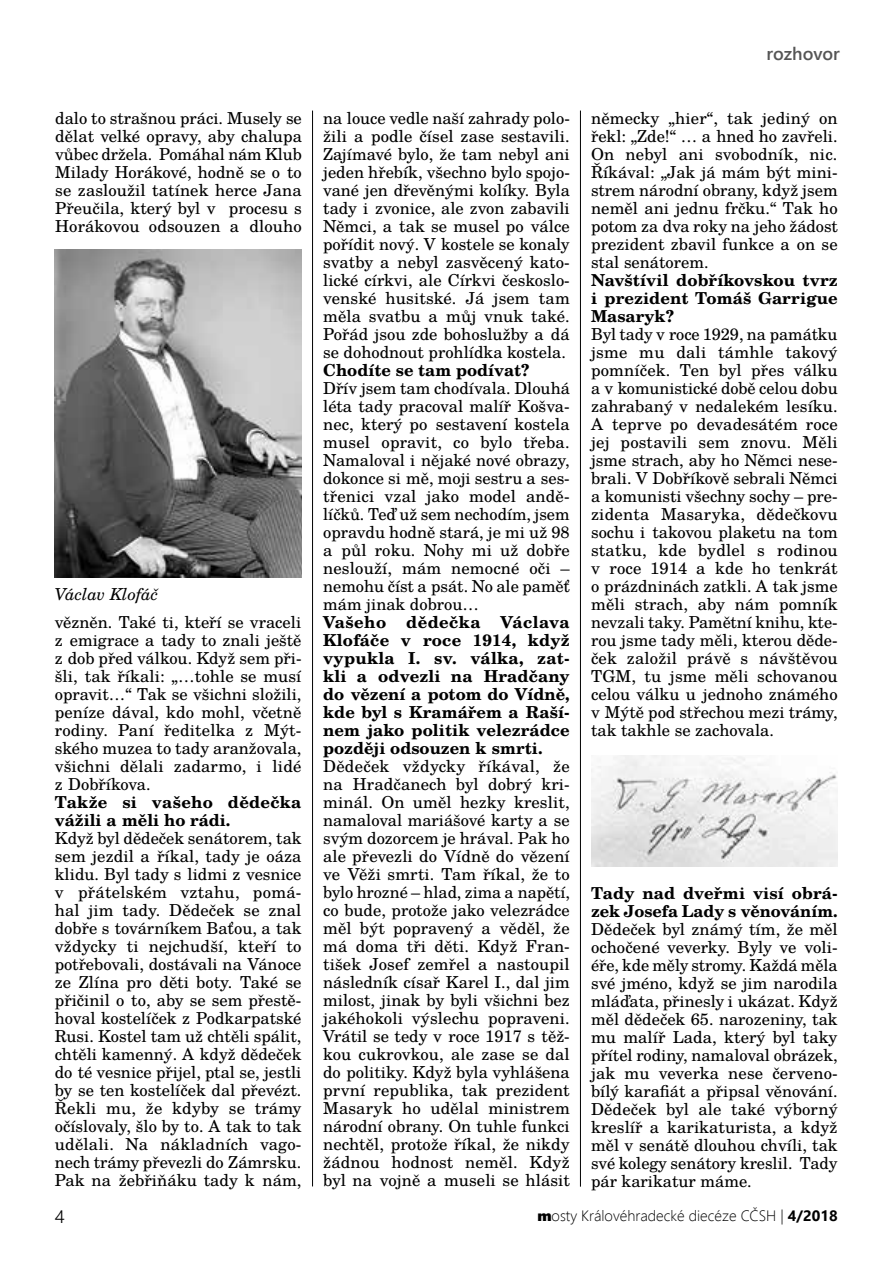
<style>
.page{position:relative;width:893px;height:1263px;background:#fff}
.page>*{position:absolute;margin:0;border:0;box-sizing:border-box;transform-origin:0 0}
.t1{font:600 18px "Segoe UI";color:#555}
.t2{font:300 18px "Segoe UI";color:#000}
.t3{font:16.5px/18px "Te X Gyre Schola";color:#000;text-align:justify}
.t4{font:700 16.5px/18px "Te X Gyre Schola";letter-spacing:.005em;color:#000;text-align:justify}
.t5{font:italic 16.5px "Te X Gyre Schola";color:#000}
.t6{font:300 15px "Segoe UI";color:#000}
.s1{font-family:"Segoe UI Black";font-weight:400}
.s2{font-weight:700}
</style>
<div class="page">
<hr style="left:312px;top:111px;width:1px;height:1075px;background:#000">
<hr style="left:580px;top:111px;width:1px;height:1075px;background:#000">
<img style="left:55px;top:250px;width:246px;height:328px">
<img style="left:591px;top:756px;width:247px;height:110px">
<p class="t1" style="left:767px;top:41px;width:75px">rozhovor</p>
<p class="t3" style="left:55px;top:108px;width:248px">dalo to strašnou práci. Musely se dělat velké opravy, aby chalupa vůbec držela. Pomáhal nám Klub Milady Horákové, hodně se o to se zasloužil tatínek herce Jana Přeučila, který byl v procesu s Horákovou odsouzen a dlouho</p>
<p class="t3" style="left:323px;top:108px;width:248px">na louce vedle naší zahrady polo&shy;žili a podle čísel zase sestavili.<br>Zajímavé bylo, že tam nebyl ani jeden hřebík, všechno bylo spojo&shy;vané jen dřevěnými kolíky. Byla tady i zvonice, ale zvon zabavili Němci, a tak se musel po válce pořídit nový. V kostele se konaly svatby a nebyl zasvěcený kato&shy;lické církvi, ale Církvi českoslo&shy;venské husitské. Já jsem tam měla svatbu a můj vnuk také.<br>Pořád jsou zde bohoslužby a dá se dohodnout prohlídka kostela.</p>
<p class="t4" style="left:323px;top:360px;width:208px">Chodíte se tam podívat?</p>
<p class="t3" style="left:323px;top:378px;width:248px">Dřív jsem tam chodívala. Dlouhá léta tady pracoval malíř Košva&shy;nec, který po sestavení kostela musel opravit, co bylo třeba.<br>Namaloval i nějaké nové obrazy, dokonce si mě, moji sestru a ses&shy;třenici vzal jako model andě&shy;líčků. Teď už sem nechodím, jsem opravdu hodně stará, je mi už 98 a půl roku. Nohy mi už dobře neslouží, mám nemocné oči – nemohu číst a psát. No ale paměť mám jinak dobrou…</p>
<p class="t4" style="left:323px;top:612px;width:248px">Vašeho dědečka Václava Klofáče v roce 1914, když vypukla I. sv. válka, zat&shy;kli a odvezli na Hradčany do vězení a potom do Vídně, kde byl s Kramářem a Raší&shy;nem jako politik velezrádce později odsouzen k smrti.</p>
<p class="t3" style="left:323px;top:756px;width:248px">Dědeček vždycky říkával, že na Hradčanech byl dobrý kri&shy;minál. On uměl hezky kreslit, namaloval mariášové karty a se svým dozorcem je hrával. Pak ho ale převezli do Vídně do vězení ve Věži smrti. Tam říkal, že to bylo hrozné – hlad, zima a napětí, co bude, protože jako velezrádce měl být popravený a věděl, že má doma tři děti. Když Fran&shy;tišek Josef zemřel a nastoupil následník císař Karel I., dal jim milost, jinak by byli všichni bez jakéhokoli výslechu popraveni.<br>Vrátil se tedy v roce 1917 s těž&shy;kou cukrovkou, ale zase se dal do politiky. Když byla vyhlášena první republika, tak prezident Masaryk ho udělal ministrem národní obrany. On tuhle funkci nechtěl, protože říkal, že nikdy žádnou hodnost neměl. Když byl na vojně a museli se hlásit</p>
<p class="t5" style="left:55px;top:581px;width:105px">Václav Klofáč</p>
<p class="t3" style="left:55px;top:612px;width:248px">vězněn. Také ti, kteří se vraceli z emigrace a tady to znali ještě z dob před válkou. Když sem při&shy;šli, tak říkali: „…tohle se musí opravit…“ Tak se všichni složili, peníze dával, kdo mohl, včetně rodiny. Paní ředitelka z Mýt&shy;ského muzea to tady aranžovala, všichni dělali zadarmo, i lidé z Dobříkova.</p>
<p class="t4" style="left:55px;top:792px;width:248px">Takže si vašeho dědečka vážili a měli ho rádi.</p>
<p class="t3" style="left:55px;top:828px;width:248px">Když byl dědeček senátorem, tak sem jezdil a říkal, tady je oáza klidu. Byl tady s lidmi z vesnice v přátelském vztahu, pomá&shy;hal jim tady. Dědeček se znal dobře s továrníkem Baťou, a tak vždycky ti nejchudší, kteří to potřebovali, dostávali na Vánoce ze Zlína pro děti boty. Také se přičinil o to, aby se sem přestě&shy;hoval kostelíček z Podkarpatské Rusi. Kostel tam už chtěli spálit, chtěli kamenný. A když dědeček do té vesnice přijel, ptal se, jestli by se ten kostelíček dal převézt.<br>Řekli mu, že kdyby se trámy očíslovaly, šlo by to. A tak to tak udělali. Na nákladních vago&shy;nech trámy převezli do Zámrsku.<br>Pak na žebřiňáku tady k nám,</p>
<p class="t3" style="left:591px;top:108px;width:248px">německy „hier“, tak jediný on řekl: „Zde!“ … a hned ho zavřeli.<br>On nebyl ani svobodník, nic.<br>Říkával: „Jak já mám být mini&shy;strem národní obrany, když jsem neměl ani jednu frčku.“ Tak ho potom za dva roky na jeho žádost prezident zbavil funkce a on se stal senátorem.</p>
<p class="t4" style="left:591px;top:270px;width:248px">Navštívil dobříkovskou tvrz i prezident Tomáš Garrigue Masaryk?</p>
<p class="t3" style="left:591px;top:324px;width:248px">Byl tady v roce 1929, na památku jsme mu dali támhle takový pomníček. Ten byl přes válku a v komunistické době celou dobu zahrabaný v nedalekém lesíku.<br>A teprve po devadesátém roce jej postavili sem znovu. Měli jsme strach, aby ho Němci nese&shy;brali. V Dobříkově sebrali Němci a komunisti všechny sochy – pre&shy;zidenta Masaryka, dědečkovu sochu i takovou plaketu na tom statku, kde bydlel s rodinou v roce 1914 a kde ho tenkrát o prázdninách zatkli. A tak jsme měli strach, aby nám pomník nevzali taky. Pamětní knihu, kte&shy;rou jsme tady měli, kterou děde&shy;ček založil právě s návštěvou TGM, tu jsme měli schovanou celou válku u jednoho známého v Mýtě pod střechou mezi trámy, tak takhle se zachovala.</p>
<p class="t4" style="left:591px;top:883px;width:248px">Tady nad dveřmi visí obrá&shy;zek Josefa Lady s věnováním.</p>
<p class="t3" style="left:591px;top:919px;width:248px">Dědeček byl známý tím, že měl ochočené veverky. Byly ve voli&shy;éře, kde měly stromy. Každá měla své jméno, když se jim narodila mláďata, přinesly i ukázat. Když měl dědeček 65. narozeniny, tak mu malíř Lada, který byl taky přítel rodiny, namaloval obrázek, jak mu veverka nese červeno&shy;bílý karafiát a připsal věnování.<br>Dědeček byl ale také výborný kreslíř a karikaturista, a když měl v senátě dlouhou chvíli, tak své kolegy senátory kreslil. Tady pár karikatur máme.</p>
<p class="t2" style="left:55px;top:1203px;width:11px">4</p>
<p class="t6" style="left:537px;top:1205px;width:302px"><span class="s1">m</span>osty Královéhradecké diecéze CČSH | <span class="s2">4/2018</span></p>
</div>
